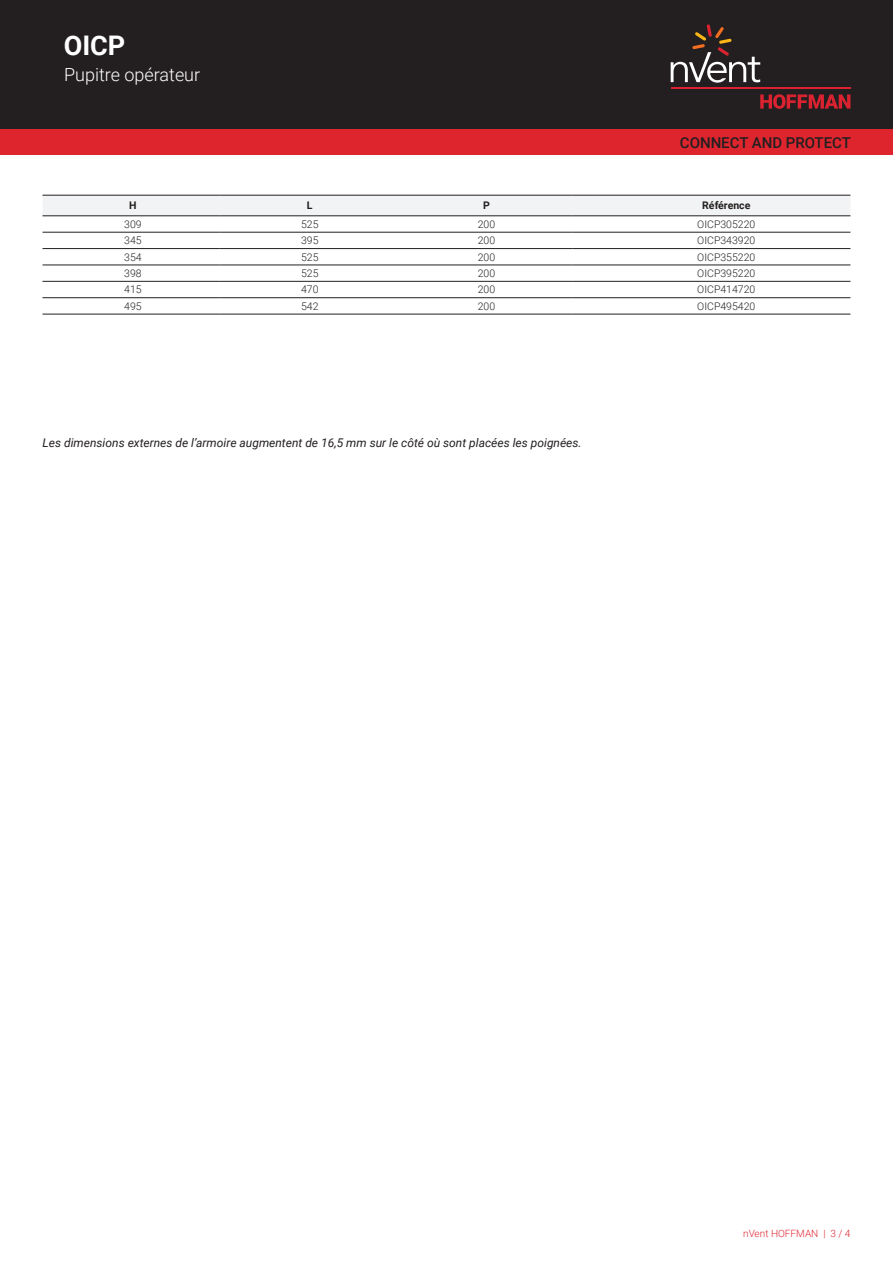
<style>
.page{position:relative;width:893px;height:1263px;background:#fff}
.page>*{position:absolute;margin:0;border:0;box-sizing:border-box;transform-origin:0 0}
.t1{font:700 27px "Roboto";color:#fff}
.t2{font:300 18px "Roboto";color:#fff}
.t3{font:500 15px "Roboto";color:#231f20}
.t4{font:italic 12px "Roboto";color:#231f20}
.t5{font:300 10.5px "Roboto";color:#231f20}
.t6{font:700 10.5px "Roboto";color:#231f20}
.t7{font:300 10.05px "Roboto";color:#de252e}
</style>
<div class="page">
<div style="left:0;top:0;width:893px;height:129px;background:#231f20"></div>
<svg style="left:760px;top:94px;width:90px;height:15px"></svg>
<hr style="left:671px;top:88px;width:179px;height:1px;background:#db2230">
<svg style="left:671px;top:24px;width:89px;height:59px"></svg>
<div style="left:0;top:129px;width:893px;height:26px;background:#de252e"></div>
<hr style="left:43px;top:232px;width:176px;height:1px;background:#231f20">
<hr style="left:219px;top:232px;width:177px;height:1px;background:#231f20">
<hr style="left:396px;top:232px;width:177px;height:1px;background:#231f20">
<svg style="left:573px;top:232px;width:25px;height:1px"></svg>
<hr style="left:598px;top:232px;width:252px;height:1px;background:#231f20">
<hr style="left:43px;top:248px;width:176px;height:1px;background:#231f20">
<hr style="left:219px;top:248px;width:177px;height:1px;background:#231f20">
<hr style="left:396px;top:248px;width:177px;height:1px;background:#231f20">
<svg style="left:573px;top:248px;width:25px;height:1px"></svg>
<hr style="left:598px;top:248px;width:252px;height:1px;background:#231f20">
<hr style="left:43px;top:265px;width:176px;height:1px;background:#231f20">
<hr style="left:219px;top:265px;width:177px;height:1px;background:#231f20">
<hr style="left:396px;top:265px;width:177px;height:1px;background:#231f20">
<svg style="left:573px;top:265px;width:25px;height:1px"></svg>
<hr style="left:598px;top:265px;width:252px;height:1px;background:#231f20">
<hr style="left:43px;top:281px;width:176px;height:1px;background:#231f20">
<hr style="left:219px;top:281px;width:177px;height:1px;background:#231f20">
<hr style="left:396px;top:281px;width:177px;height:1px;background:#231f20">
<svg style="left:573px;top:281px;width:25px;height:1px"></svg>
<hr style="left:598px;top:281px;width:252px;height:1px;background:#231f20">
<hr style="left:43px;top:297px;width:176px;height:1px;background:#231f20">
<hr style="left:219px;top:297px;width:177px;height:1px;background:#231f20">
<hr style="left:396px;top:297px;width:177px;height:1px;background:#231f20">
<svg style="left:573px;top:297px;width:25px;height:1px"></svg>
<hr style="left:598px;top:297px;width:252px;height:1px;background:#231f20">
<hr style="left:43px;top:314px;width:176px;height:1px;background:#231f20">
<hr style="left:219px;top:314px;width:177px;height:1px;background:#231f20">
<hr style="left:396px;top:314px;width:177px;height:1px;background:#231f20">
<svg style="left:573px;top:314px;width:25px;height:1px"></svg>
<hr style="left:598px;top:314px;width:252px;height:1px;background:#231f20">
<svg style="left:43px;top:195px;width:807px;height:22px"></svg>
<hr style="left:598px;top:216px;width:252px;height:1px;background:#231f20">
<h1 class="t1" style="left:64px;top:27px;width:63px">OICP</h1>
<h2 class="t2" style="left:64px;top:62px;width:138px">Pupitre opérateur</h2>
<h3 class="t3" style="left:680px;top:132px;width:173px">CONNECT AND PROTECT</h3>
<p class="t6" style="left:129px;top:198px;width:9px">H</p>
<p class="t6" style="left:307px;top:198px;width:7px">L</p>
<p class="t6" style="left:483px;top:198px;width:8px">P</p>
<p class="t6" style="left:702px;top:198px;width:50px">Référence</p>
<p class="t5" style="left:124px;top:217px;width:19px">309</p>
<p class="t5" style="left:301px;top:217px;width:19px">525</p>
<p class="t5" style="left:478px;top:217px;width:19px">200</p>
<p class="t5" style="left:697px;top:217px;width:60px">OICP305220</p>
<p class="t5" style="left:124px;top:233px;width:19px">345</p>
<p class="t5" style="left:301px;top:233px;width:19px">395</p>
<p class="t5" style="left:478px;top:233px;width:19px">200</p>
<p class="t5" style="left:697px;top:233px;width:60px">OICP343920</p>
<p class="t5" style="left:124px;top:250px;width:19px">354</p>
<p class="t5" style="left:301px;top:250px;width:19px">525</p>
<p class="t5" style="left:478px;top:250px;width:19px">200</p>
<p class="t5" style="left:697px;top:250px;width:60px">OICP355220</p>
<p class="t5" style="left:124px;top:266px;width:19px">398</p>
<p class="t5" style="left:301px;top:266px;width:19px">525</p>
<p class="t5" style="left:478px;top:266px;width:19px">200</p>
<p class="t5" style="left:697px;top:266px;width:60px">OICP395220</p>
<p class="t5" style="left:124px;top:282px;width:19px">415</p>
<p class="t5" style="left:301px;top:282px;width:19px">470</p>
<p class="t5" style="left:478px;top:282px;width:19px">200</p>
<p class="t5" style="left:697px;top:282px;width:60px">OICP414720</p>
<p class="t5" style="left:124px;top:299px;width:19px">495</p>
<p class="t5" style="left:301px;top:299px;width:19px">542</p>
<p class="t5" style="left:478px;top:299px;width:19px">200</p>
<p class="t5" style="left:697px;top:299px;width:60px">OICP495420</p>
<p class="t4" style="left:43px;top:435px;width:541px">Les dimensions externes de l’armoire augmentent de 16,5 mm sur le côté où sont placées les poignées.</p>
<p class="t7" style="left:743px;top:1226px;width:109px">nVent HOFFMAN | 3 / 4</p>
</div>
